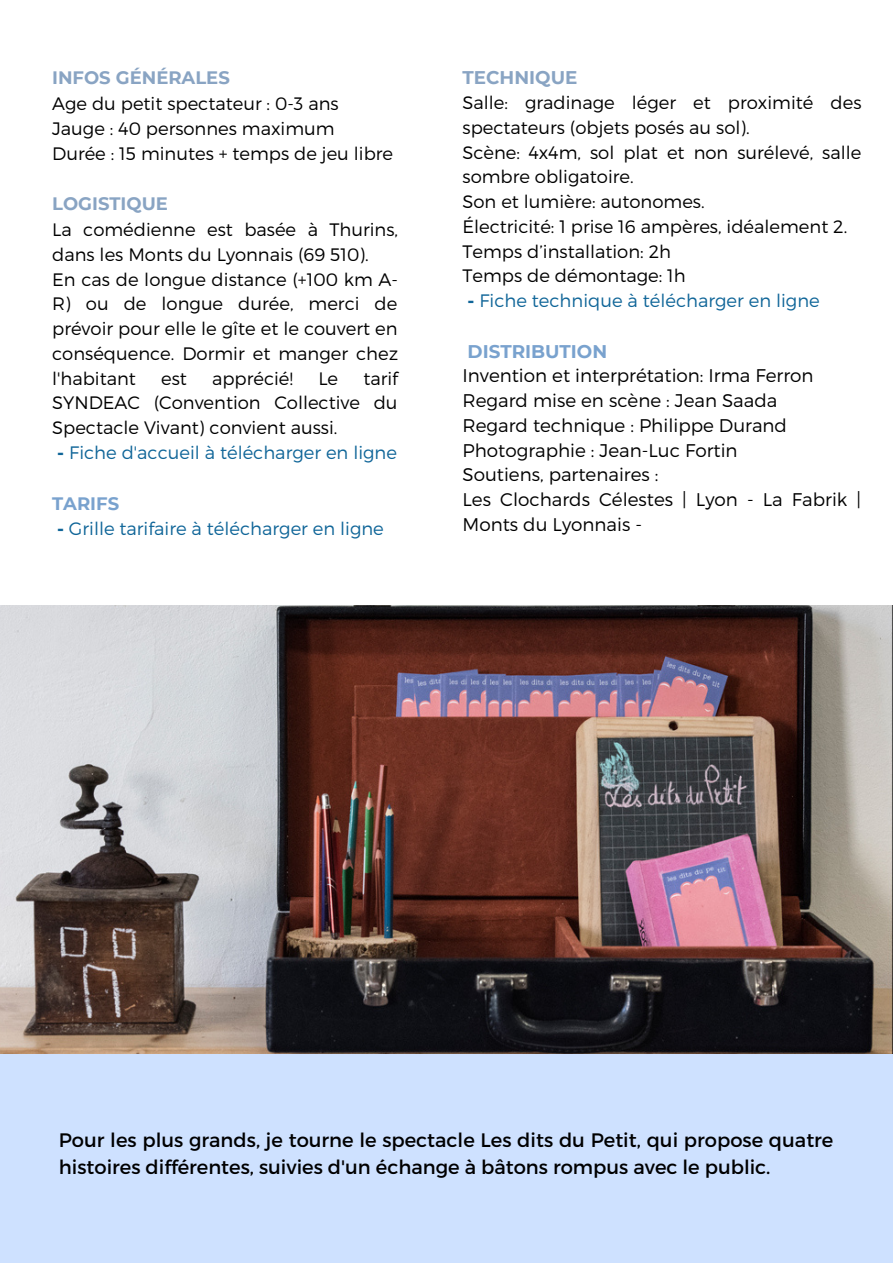
<style>
.page{position:relative;width:893px;height:1264px;background:#fff}
.page>*{position:absolute;margin:0;border:0;box-sizing:border-box;transform-origin:0 0}
.t1{font:19.5px/27px "Montserrat";color:#000}
.t2{font:300 18.3px/24.8px "Montserrat";color:#000}
.t3{font:700 18.3px "Montserrat";color:#79a2ce}
.t4{font:700 18.3px "Montserrat";color:#89a4c3}
.t5{font:300 18px/24.8px "Montserrat";color:#000}
.t6{font:300 18px "Montserrat";color:#0f6598}
.t7{font:700 18px "Montserrat";color:#89a4c3}
.t8{font:700 18px "Montserrat";color:#79a2ce}
.s1{font-weight:700}
</style>
<div class="page">
<div style="left:0;top:1051px;width:892px;height:211px;background:#cee1ff"></div>
<img style="left:0;top:605px;width:892px;height:448px">
<p class="t7" style="left:52px;top:67px;width:179px">INFOS GÉNÉRALES</p>
<p class="t5" style="left:52px;top:91px;width:288px">Age du petit spectateur : 0-3 ans</p>
<p class="t5" style="left:52px;top:115px;width:284px">Jauge : 40 personnes maximum</p>
<p class="t5" style="left:52px;top:140px;width:342px">Durée : 15 minutes + temps de jeu libre</p>
<p class="t7" style="left:52px;top:193px;width:117px">LOGISTIQUE</p>
<p class="t5" style="left:52px;top:216px;width:347px">La comédienne est basée à Thurins, dans les Monts du Lyonnais (69 510).</p>
<p class="t5" style="left:52px;top:266px;width:347px;text-align:justify">En cas de longue distance (+100 km A-R) ou de longue durée, merci de prévoir pour elle le gîte et le couvert en conséquence. Dormir et manger chez l'habitant</p>
<p class="t5" style="left:161px;top:365px;width:27px">est</p>
<p class="t5" style="left:212px;top:365px;width:83px">apprécié!</p>
<p class="t5" style="left:318px;top:365px;width:21px">Le</p>
<p class="t5" style="left:52px;top:365px;width:347px;text-align:justify;text-indent:311px">tarif SYNDEAC (Convention Collective du Spectacle Vivant) convient aussi.</p>
<p class="t6" style="left:57px;top:441px;width:341px"><span class="s1">-</span> Fiche d'accueil à télécharger en ligne</p>
<p class="t8" style="left:52px;top:492px;width:68px">TARIFS</p>
<p class="t6" style="left:57px;top:517px;width:328px"><span class="s1">-</span> Grille tarifaire à télécharger en ligne</p>
<p class="t4" style="left:462px;top:67px;width:116px">TECHNIQUE</p>
<p class="t5" style="left:462px;top:89px;width:400px">Salle: gradinage léger et proximité des spectateurs (objets posés au sol).</p>
<p class="t5" style="left:462px;top:139px;width:400px">Scène: 4x4m, sol plat et non surélevé, salle sombre obligatoire.</p>
<p class="t5" style="left:462px;top:188px;width:243px">Son et lumière: autonomes.</p>
<p class="t5" style="left:462px;top:213px;width:386px">Électricité: 1 prise 16 ampères, idéalement 2.</p>
<p class="t5" style="left:462px;top:238px;width:210px">Temps d’installation: 2h</p>
<p class="t5" style="left:462px;top:262px;width:225px">Temps de démontage: 1h</p>
<p class="t6" style="left:467px;top:289px;width:354px"><span class="s1">-</span> Fiche technique à télécharger en ligne</p>
<p class="t3" style="left:467px;top:340px;width:141px">DISTRIBUTION</p>
<p class="t2" style="left:462px;top:362px;width:352px">Invention et interprétation: Irma Ferron</p>
<p class="t2" style="left:462px;top:387px;width:316px">Regard mise en scène : Jean Saada</p>
<p class="t2" style="left:462px;top:412px;width:326px">Regard technique : Philippe Durand</p>
<p class="t2" style="left:462px;top:437px;width:276px">Photographie : Jean-Luc Fortin</p>
<p class="t2" style="left:462px;top:461px;width:197px">Soutiens, partenaires :</p>
<p class="t2" style="left:462px;top:486px;width:400px">Les Clochards Célestes | Lyon - La Fabrik |<br>Monts du Lyonnais -</p>
<p class="t1" style="left:59px;top:1125px;width:776px">Pour les plus grands, je tourne le spectacle Les dits du Petit, qui propose quatre histoires différentes, suivies d'un échange à bâtons rompus avec le public.</p>
</div>
